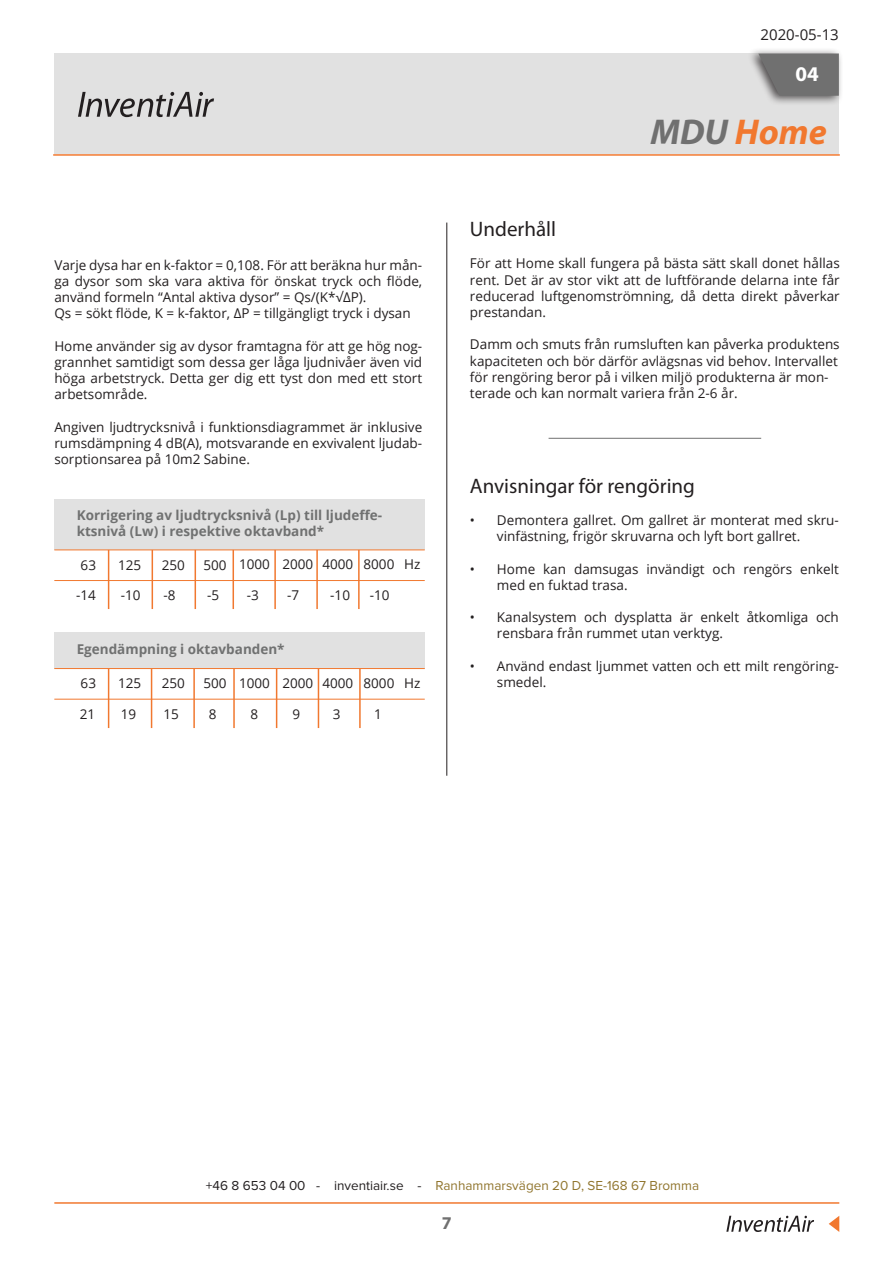
<style>
.page{position:relative;width:893px;height:1263px;background:#fff}
.page>*{position:absolute;margin:0;border:0;box-sizing:border-box;transform-origin:0 0}
.t1{font:italic 700 36px "Myriad Pro";color:#f1782f}
.t2{font:21px "Myriad Pro";color:#231f20}
.t3{font:700 21px "Myriad Pro";color:#fff}
.t4{font:700 18px "Myriad Pro";color:#707070}
.t5{font:15px "Open Sans";color:#231f20}
.t6{font:13.5px/16.2px "Open Sans";color:#231f20}
.t7{font:700 13.5px/16.2px "Open Sans";color:#707171}
.t8{font:13.5px "Proxima Nova";color:#91762f}
.s1{color:#707070}
.s2{color:#231f20}
</style>
<div class="page">
<div style="left:54px;top:632px;width:371px;height:36px;background:#e1e1e1"></div>
<div style="left:54px;top:499px;width:371px;height:50px;background:#e1e1e1"></div>
<hr style="left:54px;top:580px;width:371px;height:1px;background:#f1782f">
<hr style="left:54px;top:549px;width:371px;height:1px;background:#f1782f">
<hr style="left:54px;top:699px;width:371px;height:1px;background:#f1782f">
<hr style="left:54px;top:668px;width:371px;height:1px;background:#f1782f">
<hr style="left:108px;top:550px;width:1px;height:59px;background:#f1782f">
<hr style="left:108px;top:669px;width:1px;height:59px;background:#f1782f">
<hr style="left:151px;top:669px;width:1px;height:59px;background:#f1782f">
<hr style="left:193px;top:669px;width:2px;height:59px;background:#f1782f">
<hr style="left:233px;top:669px;width:2px;height:59px;background:#f1782f">
<hr style="left:276px;top:669px;width:1px;height:59px;background:#f1782f">
<hr style="left:318px;top:669px;width:1px;height:59px;background:#f1782f">
<hr style="left:359px;top:669px;width:2px;height:59px;background:#f1782f">
<hr style="left:152px;top:550px;width:1px;height:59px;background:#f1782f">
<hr style="left:195px;top:550px;width:1px;height:59px;background:#f1782f">
<hr style="left:233px;top:550px;width:1px;height:59px;background:#f1782f">
<hr style="left:274px;top:550px;width:2px;height:59px;background:#f1782f">
<hr style="left:316px;top:550px;width:2px;height:59px;background:#f1782f">
<hr style="left:358px;top:550px;width:2px;height:59px;background:#f1782f">
<svg style="left:726px;top:1216px;width:88px;height:16px"></svg>
<svg style="left:829px;top:1216px;width:10px;height:16px"></svg>
<hr style="left:54px;top:1202px;width:785px;height:2px;background:#f1782f">
<div style="left:54px;top:54px;width:785px;height:100px;background:#e1e1e1"></div>
<svg style="left:78px;top:92px;width:136px;height:25px"></svg>
<div style="left:748px;top:48px;width:96px;height:58px;background:#231f20;opacity:.75"></div>
<svg style="left:758px;top:54px;width:81px;height:42px;background:#787777"></svg>
<hr style="left:53px;top:154px;width:787px;height:2px;background:#f1782f">
<hr style="left:446px;top:223px;width:1px;height:553px;background:#231f20">
<hr style="left:549px;top:438px;width:212px;height:1px;background:#707070">
<p class="t5" style="left:761px;top:24px;width:80px">2020-05-13</p>
<p class="t6" style="left:54px;top:256px;width:369px;text-align:justify">Varje dysa har en k-faktor = 0,108. För att beräkna hur mån&shy;ga dysor som ska vara aktiva för önskat tryck och flöde, använd formeln “Antal aktiva dysor” = Qs/(K*√∆P).</p>
<p class="t6" style="left:54px;top:305px;width:358px">Qs = sökt flöde, K = k-faktor, ∆P = tillgängligt tryck i dysan</p>
<p class="t6" style="left:54px;top:337px;width:369px;text-align:justify">Home använder sig av dysor framtagna för att ge hög nog&shy;grannhet samtidigt som dessa ger låga ljudnivåer även vid höga arbetstryck. Detta ger dig ett tyst don med ett stort arbetsområde.</p>
<p class="t6" style="left:54px;top:418px;width:369px;text-align:justify">Angiven ljudtrycksnivå i funktionsdiagrammet är inklusive rumsdämpning 4 dB(A), motsvarande en exvivalent ljudab&shy;sorptionsarea på 10m2 Sabine.</p>
<p class="t7" style="left:77px;top:507px;width:307px">Korrigering av ljudtrycksnivå (Lp) till ljudeffe&shy;ktsnivå (Lw) i respektive oktavband*</p>
<p class="t6" style="left:81px;top:556px;width:17px">63</p>
<p class="t6" style="left:76px;top:586px;width:21px">-14</p>
<p class="t6" style="left:118px;top:557px;width:25px">125</p>
<p class="t6" style="left:121px;top:586px;width:21px">-10</p>
<p class="t6" style="left:162px;top:557px;width:25px">250</p>
<p class="t6" style="left:164px;top:586px;width:14px">-8</p>
<p class="t6" style="left:204px;top:556px;width:25px">500</p>
<p class="t6" style="left:207px;top:586px;width:14px">-5</p>
<p class="t6" style="left:239px;top:556px;width:32px">1000</p>
<p class="t6" style="left:247px;top:586px;width:14px">-3</p>
<p class="t6" style="left:282px;top:556px;width:32px">2000</p>
<p class="t6" style="left:287px;top:586px;width:14px">-7</p>
<p class="t6" style="left:322px;top:556px;width:32px">4000</p>
<p class="t6" style="left:330px;top:586px;width:21px">-10</p>
<p class="t6" style="left:364px;top:556px;width:32px">8000</p>
<p class="t6" style="left:404px;top:556px;width:18px">Hz</p>
<p class="t6" style="left:370px;top:586px;width:21px">-10</p>
<p class="t7" style="left:77px;top:641px;width:209px">Egendämpning i oktavbanden*</p>
<p class="t6" style="left:81px;top:675px;width:17px">63</p>
<p class="t6" style="left:118px;top:675px;width:25px">125</p>
<p class="t6" style="left:162px;top:675px;width:25px">250</p>
<p class="t6" style="left:204px;top:675px;width:25px">500</p>
<p class="t6" style="left:239px;top:674px;width:32px">1000</p>
<p class="t6" style="left:282px;top:674px;width:32px">2000</p>
<p class="t6" style="left:322px;top:674px;width:32px">4000</p>
<p class="t6" style="left:364px;top:674px;width:32px">8000</p>
<p class="t6" style="left:404px;top:674px;width:18px">Hz</p>
<p class="t6" style="left:80px;top:705px;width:17px">21</p>
<p class="t6" style="left:121px;top:705px;width:17px">19</p>
<p class="t6" style="left:164px;top:705px;width:17px">15</p>
<p class="t6" style="left:209px;top:705px;width:9px">8</p>
<p class="t6" style="left:250px;top:705px;width:9px">8</p>
<p class="t6" style="left:293px;top:705px;width:9px">9</p>
<p class="t6" style="left:333px;top:705px;width:9px">3</p>
<p class="t6" style="left:374px;top:705px;width:9px">1</p>
<p class="t3" style="left:795px;top:60px;width:25px">04</p>
<p class="t1" style="left:651px;top:109px;width:178px"><span class="s1">MDU</span> Home</p>
<p class="t2" style="left:470px;top:216px;width:88px">Underhåll</p>
<p class="t6" style="left:470px;top:255px;width:371px;text-align:justify">För att Home skall fungera på bästa sätt skall donet hållas rent. Det är av stor vikt att de luftförande delarna inte får reducerad luftgenomströmning, då detta direkt påverkar prestandan.</p>
<p class="t6" style="left:470px;top:336px;width:371px">Damm och smuts från rumsluften kan påverka produktens kapaciteten och bör därför avlägsnas vid behov. Intervallet för rengöring beror på i vilken miljö produkterna är mon&shy;terade och kan normalt variera från 2-6 år.</p>
<p class="t2" style="left:470px;top:473px;width:226px">Anvisningar för rengöring</p>
<p class="t6" style="left:497px;top:512px;width:343px;text-indent:-27px">• Demontera gallret. Om gallret är monterat med skru&shy;vinfästning, frigör skruvarna och lyft bort gallret.</p>
<p class="t6" style="left:497px;top:560px;width:343px;text-indent:-27px">• Home kan damsugas invändigt och rengörs enkelt med en fuktad trasa.</p>
<p class="t6" style="left:497px;top:609px;width:343px;text-indent:-27px">• Kanalsystem och dysplatta är enkelt åtkomliga och rensbara från rummet utan verktyg.</p>
<p class="t6" style="left:497px;top:657px;width:343px;text-indent:-27px">• Använd endast ljummet vatten och ett milt rengöring&shy;smedel.</p>
<p class="t8" style="left:206px;top:1177px;width:495px"><span class="s2">+46 8 653 04 00 - inventiair.se -</span> Ranhammarsvägen 20 D, SE-168 67 Bromma</p>
<p class="t4" style="left:442px;top:1211px;width:11px">7</p>
</div>
